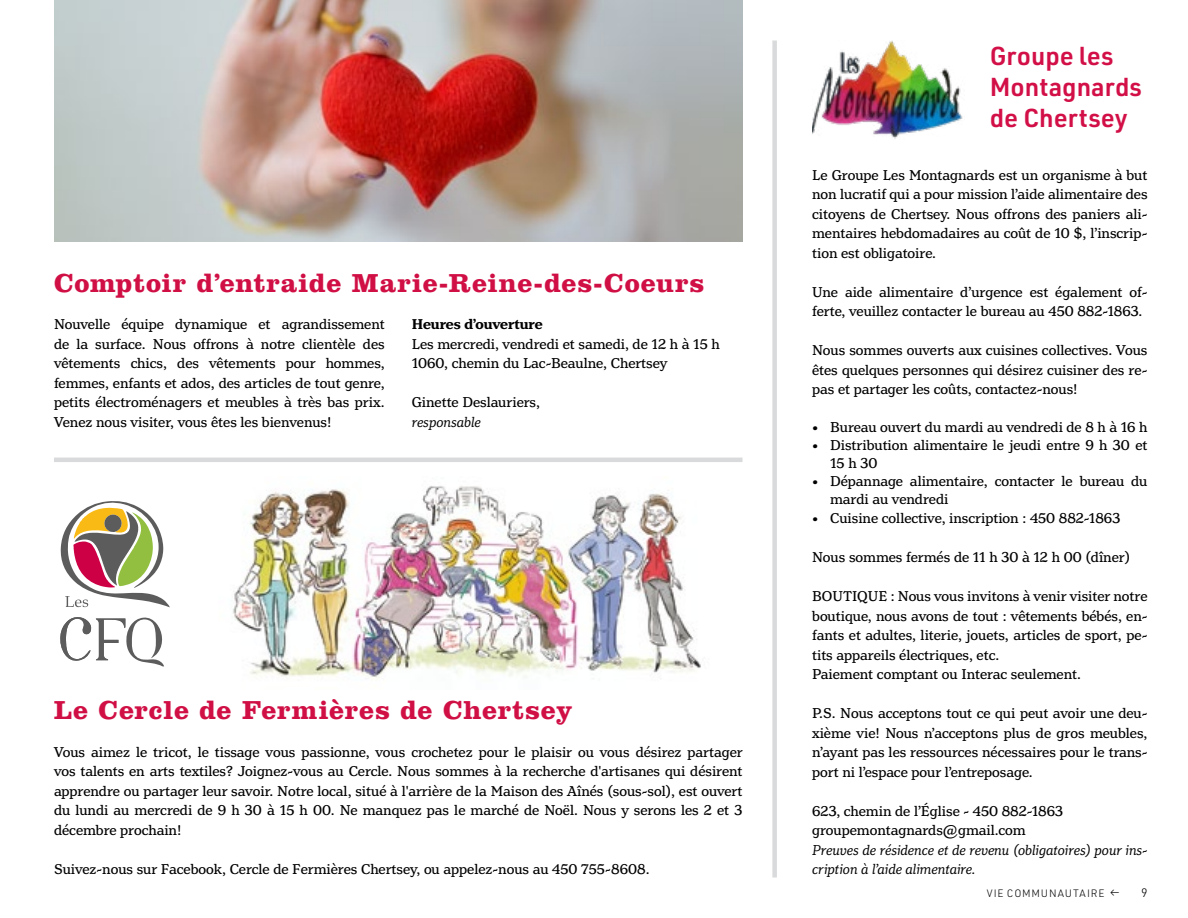
<style>
.page{position:relative;width:1188px;height:918px;background:#fff}
.page>*{position:absolute;margin:0;border:0;box-sizing:border-box;transform-origin:0 0}
.t1{font:700 27px "Clarendon LT Std";letter-spacing:.03em;color:#d00f45}
.t2{font:600 25.5px/30.6px "URWDIN";color:#d20f47}
.t3{font:15px/19.5px "Henriette";color:#000}
.t4{font:italic 15px/19.5px "Henriette";color:#000}
.t5{font:700 15px "Henriette";letter-spacing:-.005em;color:#000}
.t6{font:300 12px "URWDIN";color:#000}
.t7{font:300 10.5px "URWDIN";letter-spacing:.08em;color:#000}
.s1{font-size:12px}
</style>
<div class="page">
<div style="left:772px;top:40px;width:5px;height:838px;background:#d9dadb"></div>
<hr style="left:54px;top:458px;width:688px;height:4px;background:#d9dadb">
<img style="left:812px;top:40px;width:151px;height:99px">
<img style="left:233px;top:486px;width:468px;height:193px">
<img style="left:54px;top:0;width:688px;height:242px">
<svg style="left:60px;top:617px;width:104px;height:49px"></svg>
<svg style="left:60px;top:501px;width:110px;height:106px"></svg>
<h1 class="t1" style="left:54px;top:266px;width:652px">Comptoir d’entraide Marie-Reine-des-Coeurs</h1>
<p class="t3" style="left:54px;top:315px;width:332px;text-align:justify">Nouvelle équipe dynamique et agrandissement de la surface. Nous offrons à notre clientèle des vêtements chics, des vêtements pour hommes, femmes, enfants et ados, des articles de tout genre, petits électroménagers et meubles à très bas prix.<br>Venez nous visiter, vous êtes les bienvenus!</p>
<p class="t5" style="left:412px;top:316px;width:132px">Heures d’ouverture</p>
<p class="t3" style="left:412px;top:334px;width:310px">Les mercredi, vendredi et samedi, de 12 h à 15 h<br>1060, chemin du Lac-Beaulne, Chertsey</p>
<p class="t3" style="left:412px;top:393px;width:130px">Ginette Deslauriers,</p>
<p class="t4" style="left:412px;top:413px;width:71px">responsable</p>
<h1 class="t1" style="left:54px;top:694px;width:520px">Le Cercle de Fermières de Chertsey</h1>
<p class="t3" style="left:54px;top:742px;width:690px;text-align:justify">Vous aimez le tricot, le tissage vous passionne, vous crochetez pour le plaisir ou vous désirez partager vos talents en arts textiles? Joignez-vous au Cercle. Nous sommes à la recherche d'artisanes qui désirent apprendre ou partager leur savoir. Notre local, situé à l'arrière de la Maison des Aînés (sous-sol), est ouvert du lundi au mercredi de 9 h 30 à 15 h 00. Ne manquez pas le marché de Noël. Nous y serons les 2 et 3 décembre prochain!</p>
<p class="t3" style="left:54px;top:859px;width:597px">Suivez-nous sur Facebook, Cercle de Fermières Chertsey, ou appelez-nous au 450 755-8608.</p>
<h2 class="t2" style="left:990px;top:40px;width:154px">Groupe les<br>Montagnards de Chertsey</h2>
<p class="t3" style="left:812px;top:165px;width:337px;text-align:justify">Le Groupe Les Montagnards est un organisme à but non lucratif qui a pour mission l’aide alimentaire des citoyens de Chertsey. Nous offrons des paniers ali&shy;mentaires hebdomadaires au coût de 10 $, l’inscrip&shy;tion est obligatoire.</p>
<p class="t3" style="left:812px;top:282px;width:337px">Une aide alimentaire d’urgence est également of&shy;ferte, veuillez contacter le bureau au 450 882-1863.</p>
<p class="t3" style="left:812px;top:341px;width:337px;text-align:justify">Nous sommes ouverts aux cuisines collectives. Vous êtes quelques personnes qui désirez cuisiner des re&shy;pas et partager les coûts, contactez-nous!</p>
<p class="t3" style="left:812px;top:417px;width:337px">• Bureau ouvert du mardi au vendredi de 8 h à 16 h</p>
<p class="t3" style="left:830px;top:436px;width:319px;line-height:18px;text-indent:-18px">• Distribution alimentaire le jeudi entre 9 h 30 et<br>15 h 30</p>
<p class="t3" style="left:830px;top:472px;width:319px;line-height:18px;text-indent:-18px">• Dépannage alimentaire, contacter le bureau du mardi au vendredi</p>
<p class="t3" style="left:812px;top:509px;width:310px">• Cuisine collective, inscription : 450 882-1863</p>
<p class="t3" style="left:812px;top:548px;width:320px">Nous sommes fermés de 11 h 30 à 12 h 00 (dîner)</p>
<p class="t3" style="left:812px;top:587px;width:337px">BOUTIQUE : Nous vous invitons à venir visiter notre boutique, nous avons de tout : vêtements bébés, en&shy;fants et adultes, literie, jouets, articles de sport, pe&shy;tits appareils électriques, etc.<br>Paiement comptant ou Interac seulement.</p>
<p class="t3" style="left:812px;top:704px;width:337px;text-align:justify">P.S. Nous acceptons tout ce qui peut avoir une deu&shy;xième vie! Nous n’acceptons plus de gros meubles, n’ayant pas les ressources nécessaires pour le trans&shy;port ni l’espace pour l’entreposage.</p>
<p class="t3" style="left:812px;top:801px;width:253px">623, chemin de l’Église - 450 882-1863 groupemontagnards@gmail.com</p>
<p class="t4" style="left:812px;top:841px;width:337px">Preuves de résidence et de revenu (obligatoires) pour ins&shy;cription à l’aide alimentaire.</p>
<p class="t7" style="left:987px;top:887px;width:135px">VIE COMMUNAUTAIRE <span class="s1">←</span></p>
<p class="t6" style="left:1141px;top:885px;width:8px">9</p>
</div>
